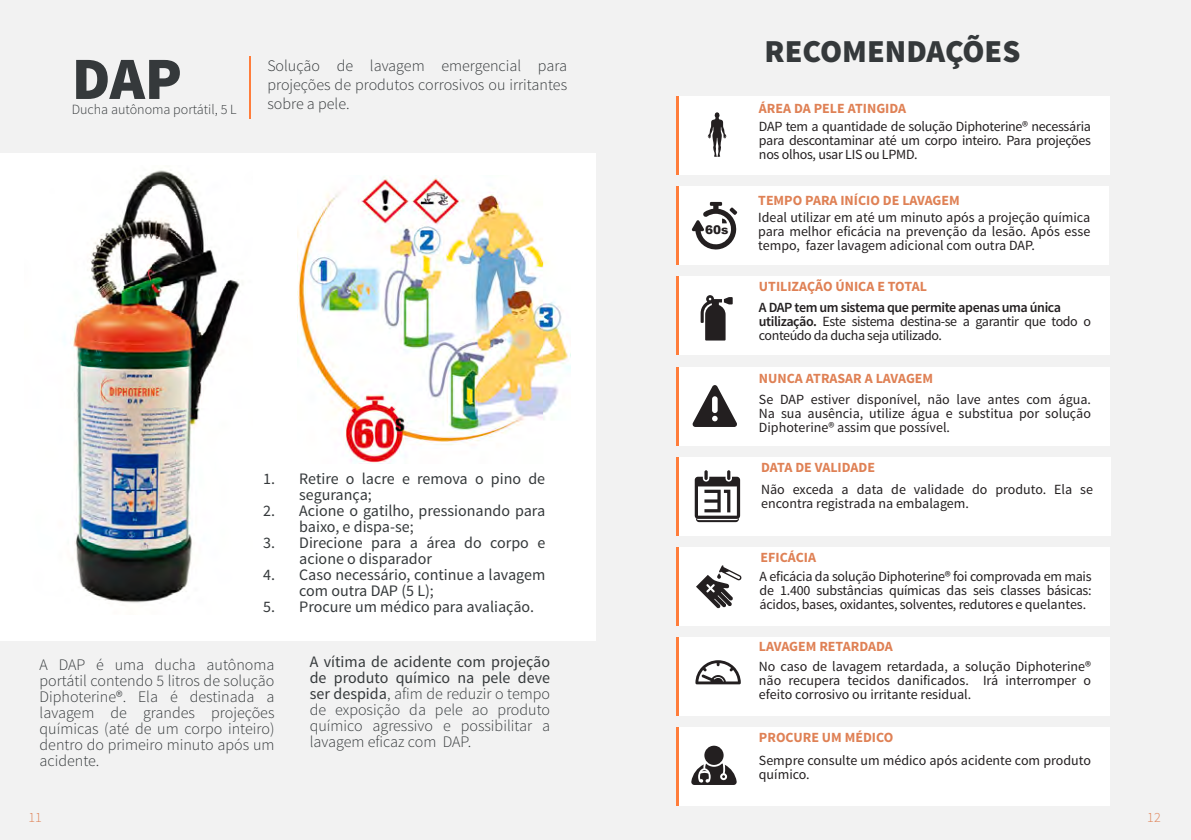
<style>
.page{position:relative;width:1191px;height:840px;background:#fff}
.page>*{position:absolute;margin:0;border:0;box-sizing:border-box;transform-origin:0 0}
.t1{font:900 60px "Source Sans Pro";color:#35393b}
.t2{font:900 32px "Source Sans Pro";color:#35393b}
.t3{font:300 16px/16px "Source Sans Pro";color:#35393b;text-align:justify}
.t4{font:16px/16px "Source Sans Pro";color:#35393b}
.t5{font:14px/14px "Source Sans Pro";color:#231f20;text-align:justify}
.t6{font:700 14px "Source Sans Pro";color:#df8155}
.t7{font:14px/14px "Source Sans Pro";letter-spacing:-.03em;color:#231f20}
.t8{font:600 14px "Source Sans Pro";letter-spacing:-.03em;color:#231f20}
.t9{font:300 14px "Source Sans Pro";color:#35393b}
.t10{font:300 14px "Source Sans Pro";color:#df8155}
.t11{font:900 12px "Arial";color:#231f20}
.s1{font-weight:400}
.s2{font-weight:600}
</style>
<div class="page">
<div style="left:0;top:0;width:1191px;height:839px;background:#f2f2f2"></div>
<div style="left:0;top:153px;width:595px;height:487px;background:#fff"></div>
<img style="left:72px;top:169px;width:168px;height:434px">
<hr style="left:249px;top:56px;width:2px;height:62px;background:#ff7d3b">
<img style="left:298px;top:176px;width:273px;height:287px">
<div style="left:677px;top:96px;width:432px;height:78px;background:#fff"></div>
<hr style="left:676px;top:96px;width:2px;height:78px;background:#ff7d3b">
<div style="left:676px;top:186px;width:432px;height:78px;background:#fff"></div>
<svg style="left:692px;top:202px;width:45px;height:47px"></svg>
<hr style="left:676px;top:186px;width:2px;height:78px;background:#ff7d3b">
<div style="left:677px;top:277px;width:432px;height:77px;background:#fff"></div>
<hr style="left:676px;top:277px;width:2px;height:77px;background:#ff7d3b">
<div style="left:677px;top:367px;width:432px;height:78px;background:#fff"></div>
<svg style="left:692px;top:385px;width:45px;height:41px"></svg>
<hr style="left:676px;top:367px;width:2px;height:78px;background:#ff7d3b">
<div style="left:678px;top:457px;width:432px;height:78px;background:#fff"></div>
<svg style="left:694px;top:470px;width:46px;height:52px"></svg>
<hr style="left:676px;top:457px;width:2px;height:78px;background:#ff7d3b">
<div style="left:677px;top:547px;width:433px;height:78px;background:#fff"></div>
<svg style="left:696px;top:565px;width:45px;height:43px"></svg>
<hr style="left:676px;top:547px;width:2px;height:78px;background:#ff7d3b">
<div style="left:677px;top:727px;width:432px;height:78px;background:#fff"></div>
<div style="left:704px;top:745px;width:19px;height:19px;background:#231f20;border-radius:50%"></div>
<svg style="left:691px;top:763px;width:45px;height:21px"></svg>
<hr style="left:676px;top:727px;width:2px;height:78px;background:#ff7d3b">
<div style="left:677px;top:637px;width:432px;height:78px;background:#fff"></div>
<svg style="left:695px;top:660px;width:46px;height:24px"></svg>
<hr style="left:676px;top:637px;width:2px;height:78px;background:#ff7d3b">
<svg style="left:707px;top:112px;width:20px;height:45px"></svg>
<svg style="left:700px;top:295px;width:32px;height:45px"></svg>
<p class="t1" style="left:72px;top:40px;width:112px">DAP</p>
<p class="t9" style="left:72px;top:101px;width:166px">Ducha autônoma portátil, 5 L</p>
<p class="t3" style="left:267px;top:56px;width:301px;line-height:19.2px">Solução de lavagem emergencial para projeções de produtos corrosivos ou irritantes sobre a pele.</p>
<p class="t4" style="left:299px;top:471px;width:247px;text-indent:-36px">1. Retire o lacre e remova o pino de segurança;</p>
<p class="t4" style="left:299px;top:503px;width:247px;text-indent:-36px">2. Acione o gatilho, pressionando para baixo, e dispa-se;</p>
<p class="t4" style="left:299px;top:535px;width:247px;text-indent:-36px">3. Direcione para a área do corpo e acione o disparador</p>
<p class="t4" style="left:299px;top:567px;width:247px;text-indent:-36px">4. Caso necessário, continue a lavagem com outra DAP (5 L);</p>
<p class="t4" style="left:263px;top:599px;width:272px">5. Procure um médico para avaliação.</p>
<p class="t3" style="left:40px;top:656px;width:236px">A DAP é uma ducha autônoma portátil contendo 5 litros de solução Diphoterine®. Ela é destinada a lavagem de grandes projeções químicas (até de um corpo inteiro) dentro do primeiro minuto após um acidente.</p>
<p class="t3" style="left:310px;top:653px;width:242px"><span class="s1">A vítima de acidente com projeção de produto químico na pele deve ser despida</span>, afim de reduzir o tempo de exposição da pele ao produto químico agressivo e possibilitar a lavagem eficaz com DAP.</p>
<p class="t11" style="left:705px;top:221px;width:25px">60s</p>
<p class="t2" style="left:764px;top:30px;width:257px">RECOMENDAÇÕES</p>
<p class="t6" style="left:759px;top:100px;width:149px">ÁREA DA PELE ATINGIDA</p>
<p class="t5" style="left:759px;top:120px;width:333px">DAP tem a quantidade de solução Diphoterine® necessária para descontaminar até um corpo inteiro. Para projeções nos olhos, usar LIS ou LPMD.</p>
<p class="t6" style="left:758px;top:191px;width:203px">TEMPO PARA INÍCIO DE LAVAGEM</p>
<p class="t5" style="left:758px;top:211px;width:333px">Ideal utilizar em até um minuto após a projeção química para melhor eficácia na prevenção da lesão. Após esse tempo, fazer lavagem adicional com outra DAP.</p>
<p class="t6" style="left:759px;top:277px;width:169px">UTILIZAÇÃO ÚNICA E TOTAL</p>
<p class="t8" style="left:759px;top:298px;width:304px">A DAP tem um sistema que permite apenas uma única</p>
<p class="t7" style="left:759px;top:314px;width:333px"><span class="s2">utilização.</span> Este sistema destina-se a garantir que todo o conteúdo da ducha seja utilizado.</p>
<p class="t6" style="left:759px;top:369px;width:176px">NUNCA ATRASAR A LAVAGEM</p>
<p class="t5" style="left:759px;top:392px;width:333px">Se DAP estiver disponível, não lave antes com água.<br>Na sua ausência, utilize água e substitua por solução Diphoterine® assim que possível.</p>
<p class="t6" style="left:761px;top:457px;width:115px">DATA DE VALIDADE</p>
<p class="t5" style="left:761px;top:482px;width:333px">Não exceda a data de validade do produto. Ela se encontra registrada na embalagem.</p>
<p class="t6" style="left:760px;top:548px;width:57px">EFICÁCIA</p>
<p class="t5" style="left:759px;top:569px;width:333px">A eficácia da solução Diphoterine® foi comprovada em mais de 1.400 substâncias químicas das seis classes básicas: ácidos, bases, oxidantes, solventes, redutores e quelantes.</p>
<p class="t6" style="left:759px;top:637px;width:135px">LAVAGEM RETARDADA</p>
<p class="t5" style="left:759px;top:659px;width:333px">No caso de lavagem retardada, a solução Diphoterine® não recupera tecidos danificados. Irá interromper o efeito corrosivo ou irritante residual.</p>
<p class="t6" style="left:759px;top:728px;width:136px">PROCURE UM MÉDICO</p>
<p class="t5" style="left:759px;top:753px;width:333px">Sempre consulte um médico após acidente com produto químico.</p>
<p class="t10" style="left:28px;top:808px;width:15px">11</p>
<p class="t10" style="left:1147px;top:808px;width:15px">12</p>
</div>
